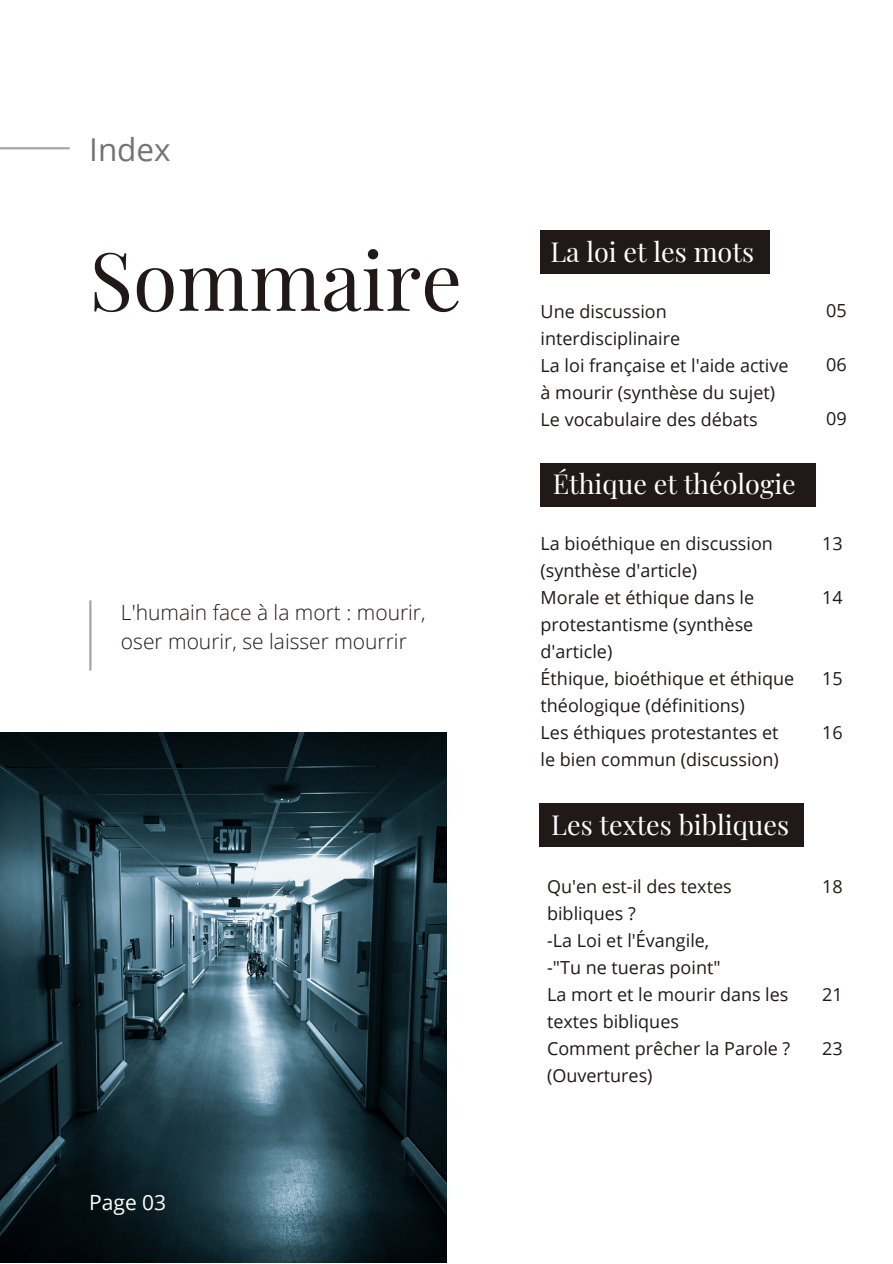
<style>
.page{position:relative;width:893px;height:1264px;background:#fff}
.page>*{position:absolute;margin:0;border:0;box-sizing:border-box;transform-origin:0 0}
.t1{font:80.85px "Playfair Display";color:#201917}
.t2{font:31.5px "Open Sans";color:#737373}
.t3{font:27px "Playfair Display";color:#fff}
.t4{font:300 21px/29.2px "Open Sans";color:#201917}
.t5{font:21px "Open Sans";color:#fff}
.t6{font:18px/27px "Open Sans";color:#201917}
</style>
<div class="page">
<hr style="left:0;top:147px;width:69px;height:2px;background:#a6a6a6">
<hr style="left:89px;top:601px;width:2px;height:68px;background:#a6a6a6">
<div style="left:540px;top:230px;width:230px;height:44px;background:#201917"></div>
<div style="left:540px;top:462px;width:276px;height:44px;background:#201917"></div>
<div style="left:539px;top:803px;width:265px;height:43px;background:#201917"></div>
<img style="left:0;top:732px;width:447px;height:530px">
<p class="t2" style="left:89px;top:127px;width:83px">Index</p>
<p class="t1" style="left:89px;top:223px;width:374px">Sommaire</p>
<p class="t4" style="left:121px;top:597px;width:306px">L'humain face à la mort : mourir, oser mourir, se laisser mourrir</p>
<p class="t5" style="left:89px;top:1187px;width:78px">Page 03</p>
<p class="t3" style="left:550px;top:233px;width:205px">La loi et les mots</p>
<p class="t6" style="left:540px;top:297px;width:141px">Une discussion interdisciplinaire</p>
<p class="t6" style="left:540px;top:351px;width:249px">La loi française et l'aide active à mourir (synthèse du sujet)</p>
<p class="t6" style="left:540px;top:405px;width:219px">Le vocabulaire des débats</p>
<p class="t3" style="left:552px;top:465px;width:245px">Éthique et théologie</p>
<p class="t6" style="left:540px;top:530px;width:234px">La bioéthique en discussion (synthèse d'article)</p>
<p class="t6" style="left:540px;top:584px;width:215px;text-align:justify">Morale et éthique dans le protestantisme (synthèse d'article)</p>
<p class="t6" style="left:540px;top:665px;width:255px">Éthique, bioéthique et éthique théologique (définitions)</p>
<p class="t6" style="left:540px;top:719px;width:240px">Les éthiques protestantes et le bien commun (discussion)</p>
<p class="t3" style="left:551px;top:806px;width:239px">Les textes bibliques</p>
<p class="t6" style="left:547px;top:872px;width:186px">Qu'en est-il des textes bibliques ?</p>
<p class="t6" style="left:547px;top:926px;width:164px">-La Loi et l'Évangile,</p>
<p class="t6" style="left:547px;top:953px;width:175px">-"Tu ne tueras point"</p>
<p class="t6" style="left:547px;top:980px;width:243px">La mort et le mourir dans les textes bibliques</p>
<p class="t6" style="left:547px;top:1034px;width:245px">Comment prêcher la Parole ?</p>
<p class="t6" style="left:547px;top:1061px;width:107px">(Ouvertures)</p>
<p class="t6" style="left:826px;top:297px;width:22px">05</p>
<p class="t6" style="left:826px;top:351px;width:22px">06</p>
<p class="t6" style="left:826px;top:405px;width:22px">09</p>
<p class="t6" style="left:822px;top:530px;width:22px">13</p>
<p class="t6" style="left:822px;top:584px;width:22px">14</p>
<p class="t6" style="left:822px;top:665px;width:22px">15</p>
<p class="t6" style="left:822px;top:719px;width:22px">16</p>
<p class="t6" style="left:822px;top:872px;width:22px">18</p>
<p class="t6" style="left:822px;top:980px;width:22px">21</p>
<p class="t6" style="left:822px;top:1034px;width:22px">23</p>
</div>
